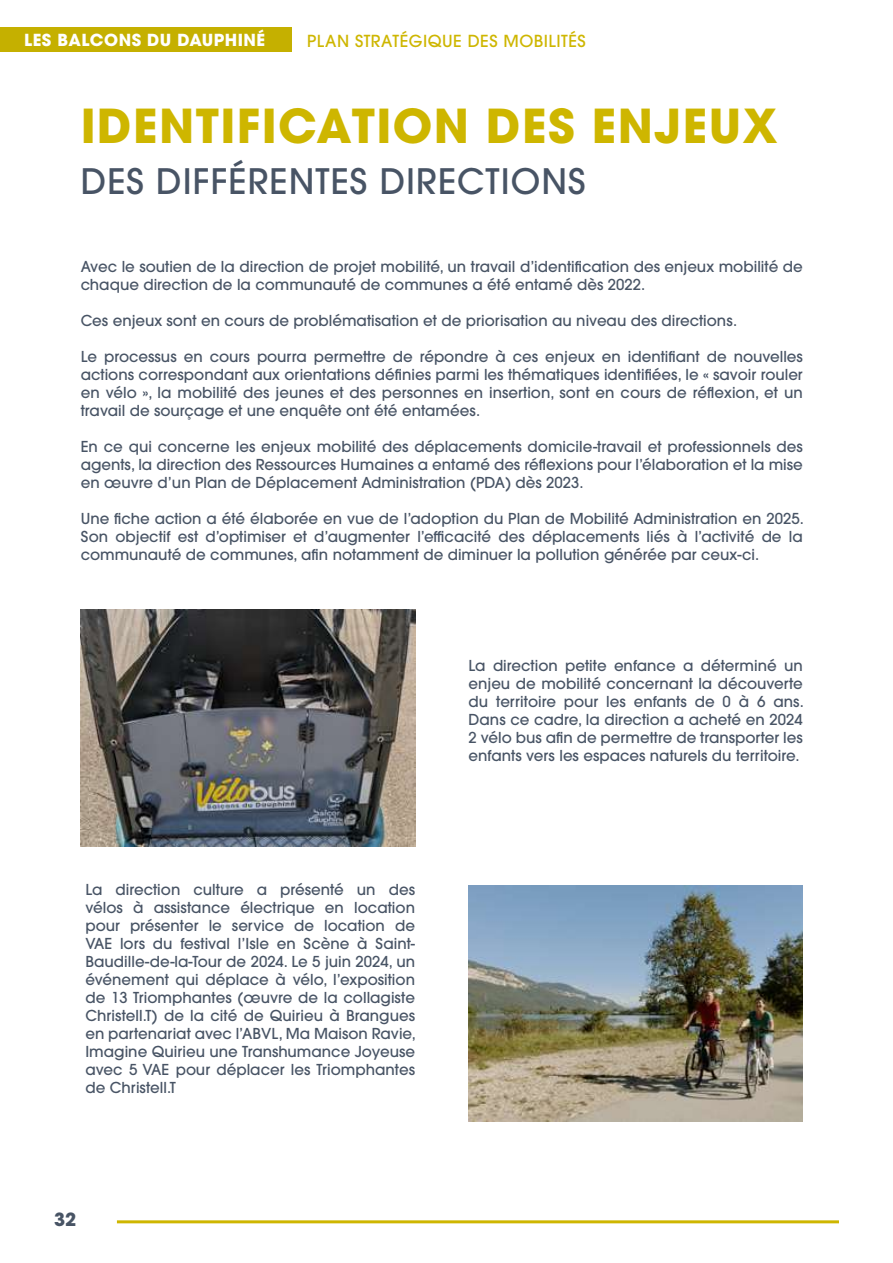
<style>
.page{position:relative;width:893px;height:1263px;background:#fff}
.page>*{position:absolute;margin:0;border:0;box-sizing:border-box;transform-origin:0 0}
.t1{font:700 46.5px "ITC Avant Garde Pro";letter-spacing:.03em;color:#ceb600}
.t2{font:500 34.8px "ITC Avant Garde Pro";letter-spacing:.03em;color:#485465}
.t3{font:700 18px "ITC Avant Garde Pro";color:#485465}
.t4{font:500 16.5px "ITC Avant Garde Pro";letter-spacing:.03em;color:#ceb600}
.t5{font:700 16.5px "ITC Avant Garde Pro";letter-spacing:.03em;color:#fff}
.t6{font:500 15px/18px "ITC Avant Garde Pro";color:#485465;text-align:justify}
</style>
<div class="page">
<hr style="left:117px;top:1220px;width:722px;height:3px;background:#ceb600">
<div style="left:0;top:27px;width:292px;height:25px;background:#c5b000"></div>
<img style="left:81px;top:610px;width:334px;height:236px">
<img style="left:469px;top:885px;width:334px;height:237px">
<p class="t5" style="left:24px;top:29px;width:243px">LES BALCONS DU DAUPHINÉ</p>
<p class="t4" style="left:307px;top:30px;width:280px">PLAN STRATÉGIQUE DES MOBILITÉS</p>
<h1 class="t1" style="left:81px;top:95px;width:699px">IDENTIFICATION DES ENJEUX</h1>
<h2 class="t2" style="left:81px;top:159px;width:506px">DES DIFFÉRENTES DIRECTIONS</h2>
<p class="t6" style="left:81px;top:257px;width:723px">Avec le soutien de la direction de projet mobilité, un travail d’identification des enjeux mobilité de chaque direction de la communauté de communes a été entamé dès 2022.</p>
<p class="t6" style="left:81px;top:311px;width:658px">Ces enjeux sont en cours de problématisation et de priorisation au niveau des directions.</p>
<p class="t6" style="left:81px;top:347px;width:724px">Le processus en cours pourra permettre de répondre à ces enjeux en identifiant de nouvelles actions correspondant aux orientations définies parmi les thématiques identifiées, le « savoir rouler en vélo », la mobilité des jeunes et des personnes en insertion, sont en cours de réflexion, et un travail de sourçage et une enquête ont été entamées.</p>
<p class="t6" style="left:81px;top:437px;width:724px">En ce qui concerne les enjeux mobilité des déplacements domicile-travail et professionnels des agents, la direction des Ressources Humaines a entamé des réflexions pour l’élaboration et la mise en œuvre d’un Plan de Déplacement Administration (PDA) dès 2023.</p>
<p class="t6" style="left:81px;top:509px;width:725px">Une fiche action a été élaborée en vue de l’adoption du Plan de Mobilité Administration en 2025.<br>Son objectif est d’optimiser et d’augmenter l’efficacité des déplacements liés à l’activité de la communauté de communes, afin notamment de diminuer la pollution générée par ceux-ci.</p>
<p class="t6" style="left:85px;top:880px;width:332px">La direction culture a présenté un des vélos à assistance électrique en location pour présenter le service de location de VAE lors du festival l’Isle en Scène à Saint-Baudille-de-la-Tour de 2024. Le 5 juin 2024, un événement qui déplace à vélo, l’exposition de 13 Triomphantes (œuvre de la collagiste Christell.T) de la cité de Quirieu à Brangues en partenariat avec l’ABVL, Ma Maison Ravie, Imagine Quirieu une Transhumance Joyeuse avec 5 VAE pour déplacer les Triomphantes de Christell.T</p>
<p class="t3" style="left:54px;top:1207px;width:24px">32</p>
<p class="t6" style="left:469px;top:656px;width:337px">La direction petite enfance a déterminé un enjeu de mobilité concernant la découverte du territoire pour les enfants de 0 à 6 ans.<br>Dans ce cadre, la direction a acheté en 2024<br>2 vélo bus afin de permettre de transporter les enfants vers les espaces naturels du territoire.</p>
</div>
